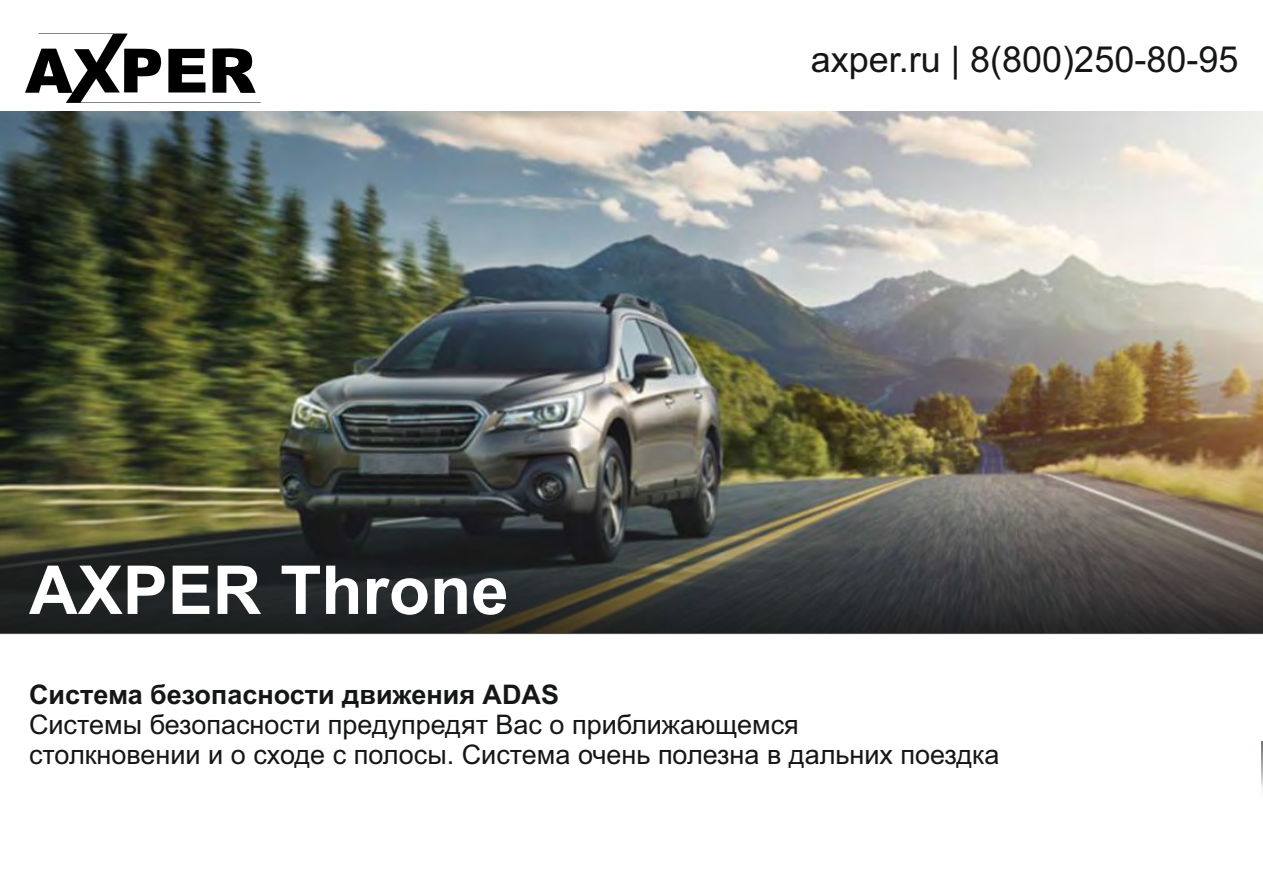
<style>
.page{position:relative;width:1263px;height:893px;background:#fff}
.page>*{position:absolute;margin:0;border:0;box-sizing:border-box;transform-origin:0 0}
.t1{font:700 67.5px "Arial";color:#fff}
.t2{font:36px "Arial";color:#151616}
.t3{font:27px/30.2px "Arial";color:#151616}
.t4{font:700 27px "Arial";color:#151616}
</style>
<div class="page">
<img style="left:0;top:111px;width:1263px;height:360px">
<svg style="left:25px;top:34px;width:236px;height:69px"></svg>
<img style="left:0;top:471px;width:1263px;height:163px">
<h1 class="t1" style="left:29px;top:565px;width:481px">AXPER Throne</h1>
<h2 class="t2" style="left:811px;top:45px;width:429px">axper.ru | 8(800)250-80-95</h2>
<p class="t4" style="left:29px;top:684px;width:531px">Система безопасности движения ADAS</p>
<p class="t3" style="left:29px;top:712px;width:972px">Системы безопасности предупредят Вас о приближающемся<br>столкновении и о сходе с полосы. Система очень полезна в дальних поездка</p>
</div>
